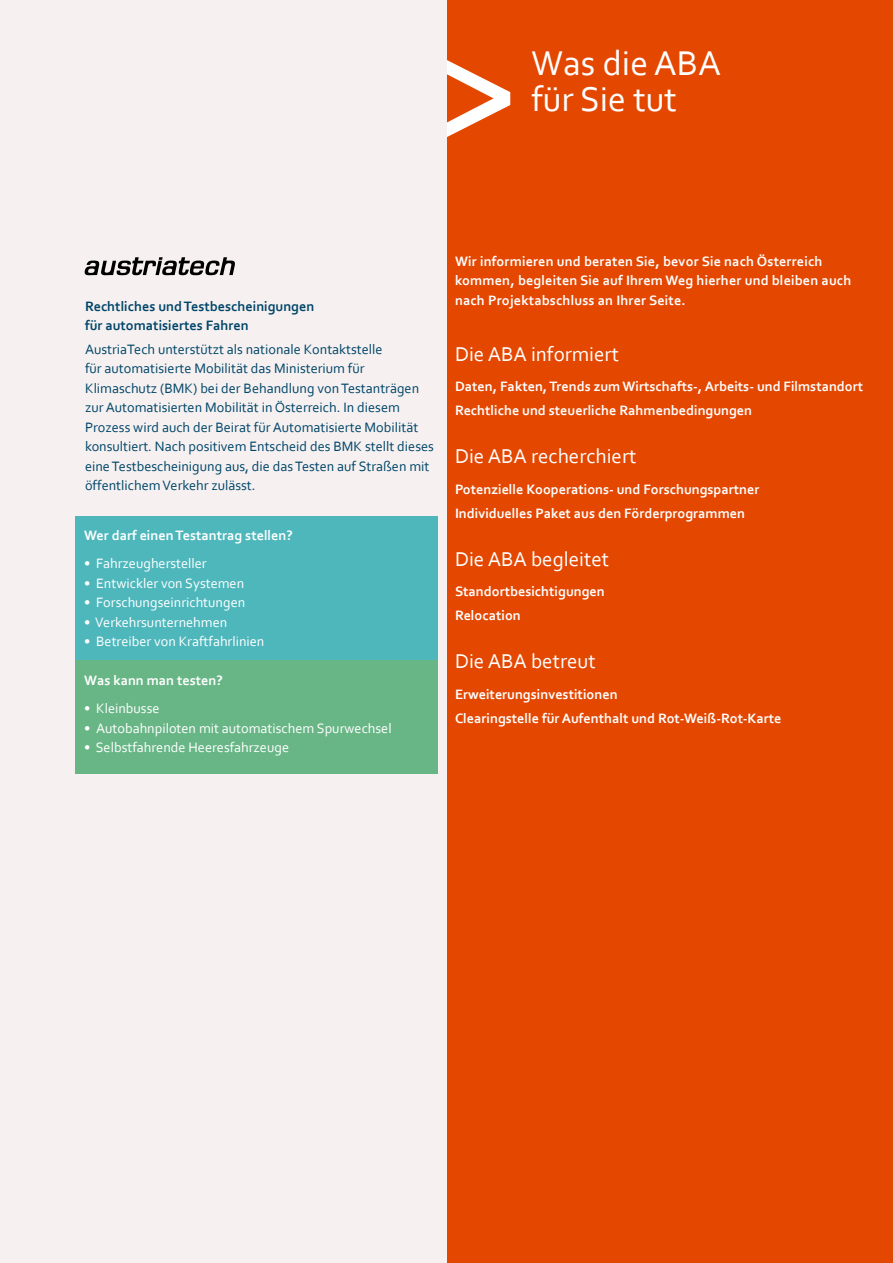
<style>
.page{position:relative;width:893px;height:1263px;background:#fff}
.page>*{position:absolute;margin:0;border:0;box-sizing:border-box;transform-origin:0 0}
.t1{font:36px/36px "Corbel";color:#fff}
.t2{font:21px "Corbel";color:#fff}
.t3{font:700 14.25px/24px "Corbel";color:#fff}
.t4{font:14.25px/19.5px "Corbel";color:#004569}
.t5{font:14.25px "Corbel";color:#fff}
.t6{font:700 14.25px/19.5px "Corbel";color:#004569}
</style>
<div class="page">
<div style="left:446px;top:0;width:447px;height:1263px;background:#e44700"></div>
<svg style="left:446px;top:60px;width:64px;height:77px"></svg>
<div style="left:0;top:0;width:446px;height:1263px;background:#f6f1f0"></div>
<div style="left:75px;top:516px;width:363px;height:145px;background:#4eb7bc"></div>
<div style="left:75px;top:661px;width:363px;height:113px;background:#68b686"></div>
<svg style="left:84px;top:257px;width:151px;height:18px"></svg>
<h1 class="t1" style="left:531px;top:44px;width:191px">Was die ABA für Sie tut</h1>
<p class="t6" style="left:85px;top:296px;width:231px">Rechtliches und Testbescheinigungen für automatisiertes Fahren</p>
<p class="t4" style="left:85px;top:339px;width:350px">AustriaTech unterstützt als nationale Kontaktstelle<br>für automatisierte Mobilität das Ministerium für Klimaschutz (BMK) bei der Behandlung von Testanträgen zur Automatisierten Mobilität in Österreich. In diesem Prozess wird auch der Beirat für Automatisierte Mobilität konsultiert. Nach positivem Entscheid des BMK stellt dieses eine Testbescheinigung aus, die das Testen auf Straßen mit öffentlichem Verkehr zulässt.</p>
<p class="t3" style="left:84px;top:523px;width:210px">Wer darf einen Testantrag stellen?</p>
<p class="t5" style="left:84px;top:555px;width:124px">• Fahrzeughersteller</p>
<p class="t5" style="left:84px;top:574px;width:162px">• Entwickler von Systemen</p>
<p class="t5" style="left:84px;top:594px;width:163px">• Forschungseinrichtungen</p>
<p class="t5" style="left:84px;top:613px;width:145px">• Verkehrsunternehmen</p>
<p class="t5" style="left:84px;top:633px;width:182px">• Betreiber von Kraftfahrlinien</p>
<p class="t3" style="left:84px;top:668px;width:140px">Was kann man testen?</p>
<p class="t5" style="left:84px;top:700px;width:77px">• Kleinbusse</p>
<p class="t5" style="left:84px;top:719px;width:309px">• Autobahnpiloten mit automatischem Spurwechsel</p>
<p class="t5" style="left:84px;top:739px;width:207px">• Selbstfahrende Heeresfahrzeuge</p>
<p class="t3" style="left:455px;top:251px;width:398px;line-height:19.5px">Wir informieren und beraten Sie, bevor Sie nach Österreich kommen, begleiten Sie auf Ihrem Weg hierher und bleiben auch nach Projektabschluss an Ihrer Seite.</p>
<h2 class="t2" style="left:455px;top:341px;width:165px">Die ABA informiert</h2>
<p class="t3" style="left:455px;top:374px;width:410px">Daten, Fakten, Trends zum Wirtschafts-, Arbeits- und Filmstandort<br>Rechtliche und steuerliche Rahmenbedingungen</p>
<h2 class="t2" style="left:455px;top:443px;width:183px">Die ABA recherchiert</h2>
<p class="t3" style="left:455px;top:477px;width:306px">Potenzielle Kooperations- und Forschungspartner<br>Individuelles Paket aus den Förderprogrammen</p>
<h2 class="t2" style="left:455px;top:546px;width:156px">Die ABA begleitet</h2>
<p class="t3" style="left:455px;top:579px;width:151px">Standortbesichtigungen<br>Relocation</p>
<h2 class="t2" style="left:455px;top:648px;width:142px">Die ABA betreut</h2>
<p class="t3" style="left:455px;top:681px;width:328px">Erweiterungsinvestitionen<br>Clearingstelle für Aufenthalt und Rot-Weiß-Rot-Karte</p>
</div>
